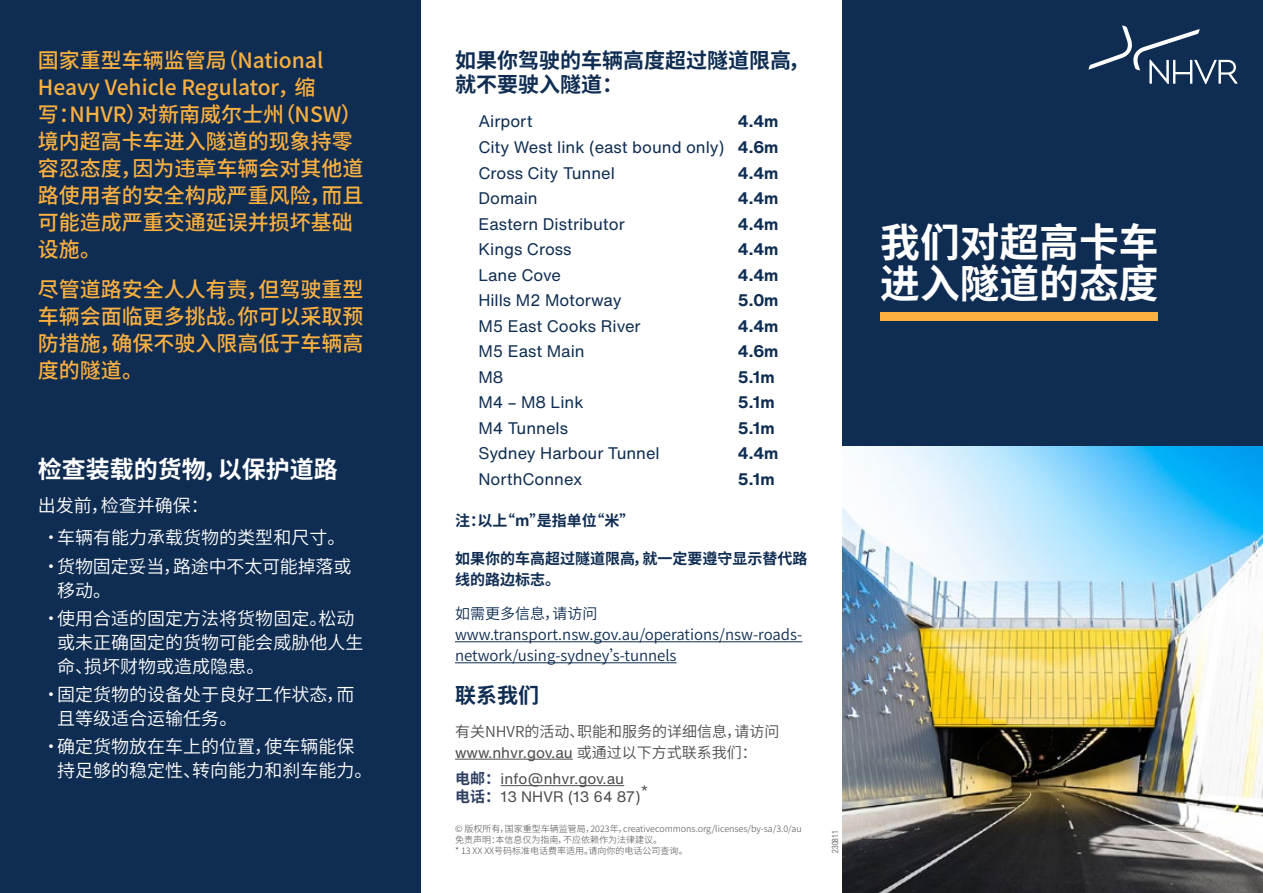
<style>
.page{position:relative;width:1263px;height:893px;background:#fff}
.page>*{position:absolute;margin:0;border:0;box-sizing:border-box;transform-origin:0 0}
.t1{font:700 39.75px/40.5px "Source Han Sans CN";color:#fff}
.t2{font:700 24px "Source Han Sans CN";color:#fff}
.t3{font:500 21px/27px "Source Han Sans CN";color:#fbb040}
.t4{font:700 21px/24px "Source Han Sans CN";color:#0f2d52}
.t5{font:18px/24px "Source Han Sans CN";color:#fff}
.t6{font:16.5px/25.5px "Helvetica Now Text";color:#0f2d52;text-align:justify}
.t7{font:700 16.5px "Helvetica Now Text";color:#0f2d52}
.t8{font:15px/21px "Source Han Sans CN";color:#0f2d52}
.t9{font:15px/26.5px "Helvetica Now Text";color:#4d4d4f}
.t10{font:700 15px/21px "Source Han Sans CN";color:#0f2d52}
.t11{font:15px "Source Han Sans CN";color:#4d4d4f}
.t12{font:300 9px/10.8px "Source Han Sans CN";color:#4d4d4f}
.t13{font:300 condensed 8.25px "Helvetica LT Std";color:#4d4d4f}
.s1{font-weight:700}
.s2{font-family:"Source Han Sans CN"}
.s3{font-family:"Source Han Sans CN";font-weight:700;color:#304062}
</style>
<div class="page">
<div style="left:842px;top:0;width:421px;height:446px;background:#0f2d52"></div>
<div style="left:0;top:0;width:421px;height:893px;background:#0f2d52"></div>
<img style="left:842px;top:446px;width:421px;height:447px">
<hr style="left:455px;top:759px;width:118px;height:1px;background:#4d4d4f">
<hr style="left:501px;top:785px;width:123px;height:1px;background:#4d4d4f">
<svg style="left:1089px;top:26px;width:148px;height:58px"></svg>
<hr style="left:455px;top:641px;width:347px;height:1px;background:#0f2d52">
<hr style="left:455px;top:662px;width:222px;height:1px;background:#0f2d52">
<div style="left:880px;top:313px;width:278px;height:8px;background:#fbb040"></div>
<p class="t3" style="left:38px;top:47px;width:327px">国家重型车辆监管局（National<br>Heavy Vehicle Regulator，缩<br>写：NHVR）对新南威尔士州（NSW）境内超高卡车进入隧道的现象持零容忍态度，因为违章车辆会对其他道路使用者的安全构成严重风险，而且可能造成严重交通延误并损坏基础设施。</p>
<p class="t3" style="left:38px;top:276px;width:327px;text-align:justify">尽管道路安全人人有责，但驾驶重型车辆会面临更多挑战。你可以采取预防措施，确保不驶入限高低于车辆高度的隧道。</p>
<h2 class="t2" style="left:38px;top:455px;width:302px">检查装载的货物，以保护道路</h2>
<p class="t5" style="left:38px;top:494px;width:173px">出发前，检查并确保：</p>
<p class="t5" style="left:42px;top:526px;width:305px">• 车辆有能力承载货物的类型和尺寸。</p>
<p class="t5" style="left:57px;top:554px;width:296px;text-indent:-15px">• 货物固定妥当，路途中不太可能掉落或移动。</p>
<p class="t5" style="left:57px;top:607px;width:307px;text-indent:-15px">• 使用合适的固定方法将货物固定。松动或未正确固定的货物可能会威胁他人生命、损坏财物或造成隐患。</p>
<p class="t5" style="left:57px;top:683px;width:298px;text-indent:-15px">• 固定货物的设备处于良好工作状态，而且等级适合运输任务。</p>
<p class="t5" style="left:57px;top:735px;width:317px;text-indent:-15px">• 确定货物放在车上的位置，使车辆能保持足够的稳定性、转向能力和刹车能力。</p>
<p class="t4" style="left:455px;top:49px;width:356px">如果你驾驶的车辆高度超过隧道限高，就不要驶入隧道：</p>
<p class="t6" style="left:478px;top:108px;width:56px">Airport</p>
<p class="t6" style="left:478px;top:108px;width:302px;text-indent:259px"><span class="s1">4.4m </span>City West link (east bound only) <span class="s1">4.6m </span>Cross City Tunnel</p>
<p class="t7" style="left:738px;top:160px;width:42px">4.4m</p>
<p class="t6" style="left:478px;top:185px;width:61px">Domain</p>
<p class="t7" style="left:738px;top:186px;width:42px">4.4m</p>
<p class="t6" style="left:478px;top:210px;width:148px">Eastern Distributor</p>
<p class="t7" style="left:738px;top:211px;width:42px">4.4m</p>
<p class="t6" style="left:478px;top:236px;width:95px">Kings Cross</p>
<p class="t7" style="left:738px;top:237px;width:42px">4.4m</p>
<p class="t6" style="left:478px;top:261px;width:84px">Lane Cove</p>
<p class="t7" style="left:738px;top:262px;width:42px">4.4m</p>
<p class="t6" style="left:478px;top:287px;width:145px">Hills M2 Motorway</p>
<p class="t7" style="left:738px;top:288px;width:42px">5.0m</p>
<p class="t6" style="left:478px;top:312px;width:164px">M5 East Cooks River</p>
<p class="t7" style="left:738px;top:313px;width:42px">4.4m</p>
<p class="t6" style="left:478px;top:338px;width:108px">M5 East Main</p>
<p class="t7" style="left:738px;top:339px;width:42px">4.6m</p>
<p class="t6" style="left:478px;top:364px;width:26px">M8</p>
<p class="t7" style="left:738px;top:364px;width:38px">5.1m</p>
<p class="t6" style="left:478px;top:389px;width:107px">M4 – M8 Link</p>
<p class="t7" style="left:738px;top:390px;width:38px">5.1m</p>
<p class="t6" style="left:478px;top:415px;width:91px">M4 Tunnels</p>
<p class="t7" style="left:738px;top:415px;width:38px">5.1m</p>
<p class="t6" style="left:478px;top:440px;width:183px">Sydney Harbour Tunnel</p>
<p class="t7" style="left:738px;top:441px;width:42px">4.4m</p>
<p class="t6" style="left:478px;top:466px;width:105px">NorthConnex</p>
<p class="t7" style="left:738px;top:466px;width:38px">5.1m</p>
<p class="t10" style="left:455px;top:510px;width:181px">注：以上“m”是指单位“米”</p>
<p class="t10" style="left:455px;top:548px;width:354px">如果你的车高超过隧道限高，就一定要遵守显示替代路线的路边标志。</p>
<p class="t8" style="left:455px;top:603px;width:349px">如需更多信息，请访问www.transport.nsw.gov.au/operations/nsw-roads&shy;network/using-sydney’s-tunnels</p>
<p class="t4" style="left:455px;top:684px;width:85px">联系我们</p>
<p class="t11" style="left:455px;top:723px;width:326px">有关NHVR的活动、职能和服务的详细信息，请访问</p>
<p class="t9" style="left:455px;top:739px;width:303px">www.nhvr.gov.au <span class="s2">或通过以下方式联系我们：</span><span class="s3">电邮：</span>info@nhvr.gov.au</p>
<p class="t9" style="left:455px;top:783px;width:195px"><span class="s3">电话：</span>13 NHVR (13 64 87)*</p>
<p class="t12" style="left:455px;top:824px;width:348px">© 版权所有，国家重型车辆监管局，2023年，creativecommons.org/licenses/by-sa/3.0/au免责声明：本信息仅为指南，不应依赖作为法律建议。<br>* 13 XX XX号码标准电话费率适用。请向你的电话公司查询。</p>
<p class="t13" style="left:830px;top:853px;width:23px;rotate:-90deg">230811</p>
<h1 class="t1" style="left:880px;top:223px;width:280px">我们对超高卡车进入隧道的态度</h1>
</div>
